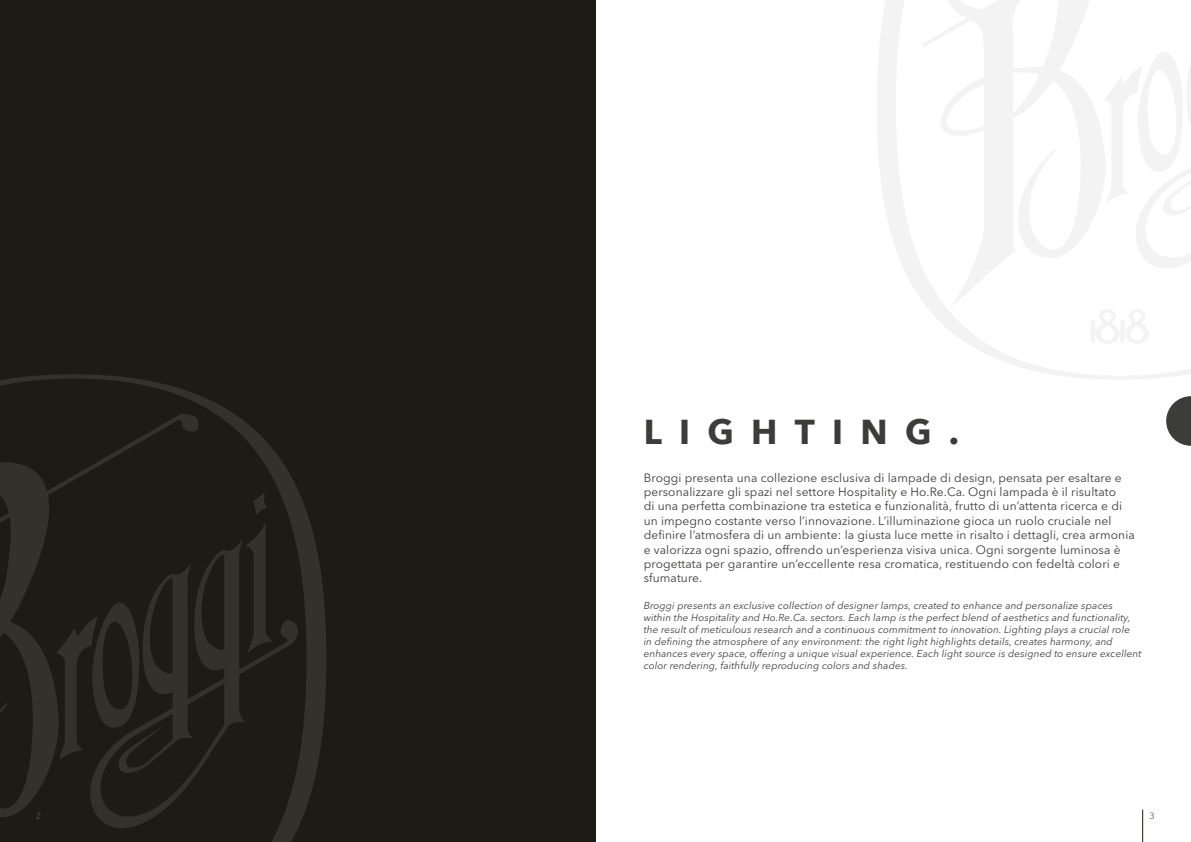
<style>
.page{position:relative;width:1191px;height:842px;background:#fff}
.page>*{position:absolute;margin:0;border:0;box-sizing:border-box;transform-origin:0 0}
.t1{font:700 34.5px "Avenir Next";letter-spacing:.5em;color:#3c3c3b}
.t2{font:12px/14.4px "Avenir Next LT Pro";letter-spacing:.01em;color:#3c3c3b}
.t3{font:italic 10px/12px "Avenir Next LT Pro";letter-spacing:.01em;color:#3c3c3b}
.t4{font:9px "Avenir Next LT Pro";color:#575756}
</style>
<div class="page">
<svg style="left:1166px;top:396px;width:25px;height:50px"></svg>
<svg style="left:877px;top:0;width:314px;height:379px"></svg>
<div style="left:0;top:0;width:595px;height:842px;background:#1e1a15"></div>
<svg style="left:0;top:374px;width:326px;height:468px"></svg>
<hr style="left:48px;top:810px;width:1px;height:32px;background:#1f1a16">
<hr style="left:1142px;top:810px;width:1px;height:32px;background:#1f1a16">
<h1 class="t1" style="left:643px;top:402px;width:317px">LIGHTING.</h1>
<p class="t2" style="left:643px;top:470px;width:492px">Broggi presenta una collezione esclusiva di lampade di design, pensata per esaltare e personalizzare gli spazi nel settore Hospitality e Ho.Re.Ca. Ogni lampada è il risultato<br>di una perfetta combinazione tra estetica e funzionalità, frutto di un’attenta ricerca e di un impegno costante verso l’innovazione. L’illuminazione gioca un ruolo cruciale nel definire l’atmosfera di un ambiente: la giusta luce mette in risalto i dettagli, crea armonia e valorizza ogni spazio, offrendo un’esperienza visiva unica. Ogni sorgente luminosa è progettata per garantire un’eccellente resa cromatica, restituendo con fedeltà colori e sfumature.</p>
<p class="t3" style="left:643px;top:599px;width:499px">Broggi presents an exclusive collection of designer lamps, created to enhance and personalize spaces within the Hospitality and Ho.Re.Ca. sectors. Each lamp is the perfect blend of aesthetics and functionality, the result of meticulous research and a continuous commitment to innovation. Lighting plays a crucial role<br>in defining the atmosphere of any environment: the right light highlights details, creates harmony, and enhances every space, offering a unique visual experience. Each light source is designed to ensure excellent color rendering, faithfully reproducing colors and shades.</p>
<p class="t4" style="left:36px;top:811px;width:7px">2</p>
<p class="t4" style="left:1149px;top:811px;width:7px">3</p>
</div>
